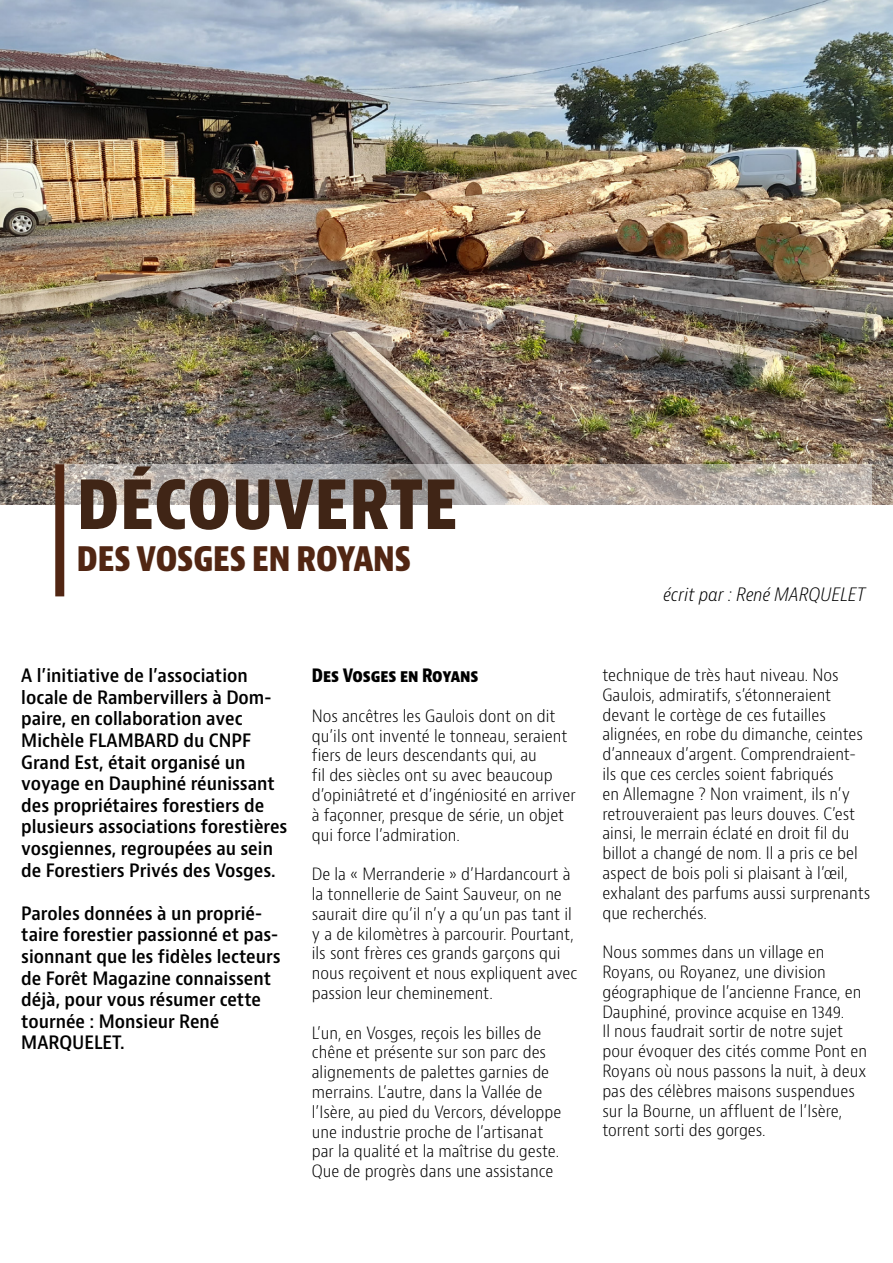
<style>
.page{position:relative;width:893px;height:1263px;background:#fff}
.page>*{position:absolute;margin:0;border:0;box-sizing:border-box;transform-origin:0 0}
.t1{font:700 condensed 72px "Bernina Sans";color:#402516}
.t2{font:700 condensed 36px "Bernina Sans";letter-spacing:-.02em;color:#512613}
.t3{font:600 condensed 18px/21.6px "Bernino Sans";color:#000}
.t4{font:italic 300 condensed 18px "Bernina Sans";color:#000}
.t5{font:700 condensed 18px "Bernino Sans";color:#000}
.t6{font:300 condensed 16.5px/19.8px "Bernino Sans";color:#000}
</style>
<div class="page">
<img style="left:0;top:0;width:893px;height:504px">
<svg style="left:56px;top:464px;width:816px;height:133px"></svg>
<div style="left:55px;top:464px;width:9px;height:132px;background:#512613"></div>
<h1 class="t1" style="left:77px;top:459px;width:383px">DÉCOUVERTE</h1>
<h2 class="t2" style="left:77px;top:535px;width:336px">DES VOSGES EN ROYANS</h2>
<p class="t3" style="left:21px;top:665px;width:268px">A l’initiative de l’association locale de Rambervillers à Dom&shy;paire, en collaboration avec<br>Michèle FLAMBARD du CNPF<br>Grand Est, était organisé un voyage en Dauphiné réunissant des propriétaires forestiers de plusieurs associations forestières vosgiennes, regroupées au sein de Forestiers Privés des Vosges.</p>
<p class="t3" style="left:21px;top:903px;width:261px">Paroles données à un proprié&shy;taire forestier passionné et pas&shy;sionnant que les fidèles lecteurs de Forêt Magazine connaissent déjà, pour vous résumer cette tournée : Monsieur René<br>MARQUELET.</p>
<p class="t5" style="left:312px;top:664px;width:168px">Des Vosges en Royans</p>
<p class="t6" style="left:312px;top:706px;width:265px">Nos ancêtres les Gaulois dont on dit qu’ils ont inventé le tonneau, seraient fiers de leurs descendants qui, au<br>fil des siècles ont su avec beaucoup d’opiniâtreté et d’ingéniosité en arriver à façonner, presque de série, un objet qui force l’admiration.</p>
<p class="t6" style="left:312px;top:865px;width:267px">De la « Merranderie » d’Hardancourt à la tonnellerie de Saint Sauveur, on ne saurait dire qu’il n’y a qu’un pas tant il y a de kilomètres à parcourir. Pourtant, ils sont frères ces grands garçons qui nous reçoivent et nous expliquent avec passion leur cheminement.</p>
<p class="t6" style="left:312px;top:1023px;width:251px">L’un, en Vosges, reçois les billes de chêne et présente sur son parc des alignements de palettes garnies de merrains. L’autre, dans la Vallée de l’Isère, au pied du Vercors, développe une industrie proche de l’artisanat par la qualité et la maîtrise du geste.<br>Que de progrès dans une assistance</p>
<p class="t4" style="left:663px;top:584px;width:204px">écrit par : René MARQUELET</p>
<p class="t6" style="left:602px;top:665px;width:269px">technique de très haut niveau. Nos Gaulois, admiratifs, s’étonneraient devant le cortège de ces futailles alignées, en robe du dimanche, ceintes d’anneaux d’argent. Comprendraient&shy;ils que ces cercles soient fabriqués<br>en Allemagne ? Non vraiment, ils n’y retrouveraient pas leurs douves. C’est ainsi, le merrain éclaté en droit fil du billot a changé de nom. Il a pris ce bel aspect de bois poli si plaisant à l’œil, exhalant des parfums aussi surprenants que recherchés.</p>
<p class="t6" style="left:602px;top:943px;width:266px">Nous sommes dans un village en Royans, ou Royanez, une division géographique de l’ancienne France, en Dauphiné, province acquise en 1349.<br>Il nous faudrait sortir de notre sujet pour évoquer des cités comme Pont en Royans où nous passons la nuit, à deux pas des célèbres maisons suspendues sur la Bourne, un affluent de l’Isère, torrent sorti des gorges.</p>
</div>
